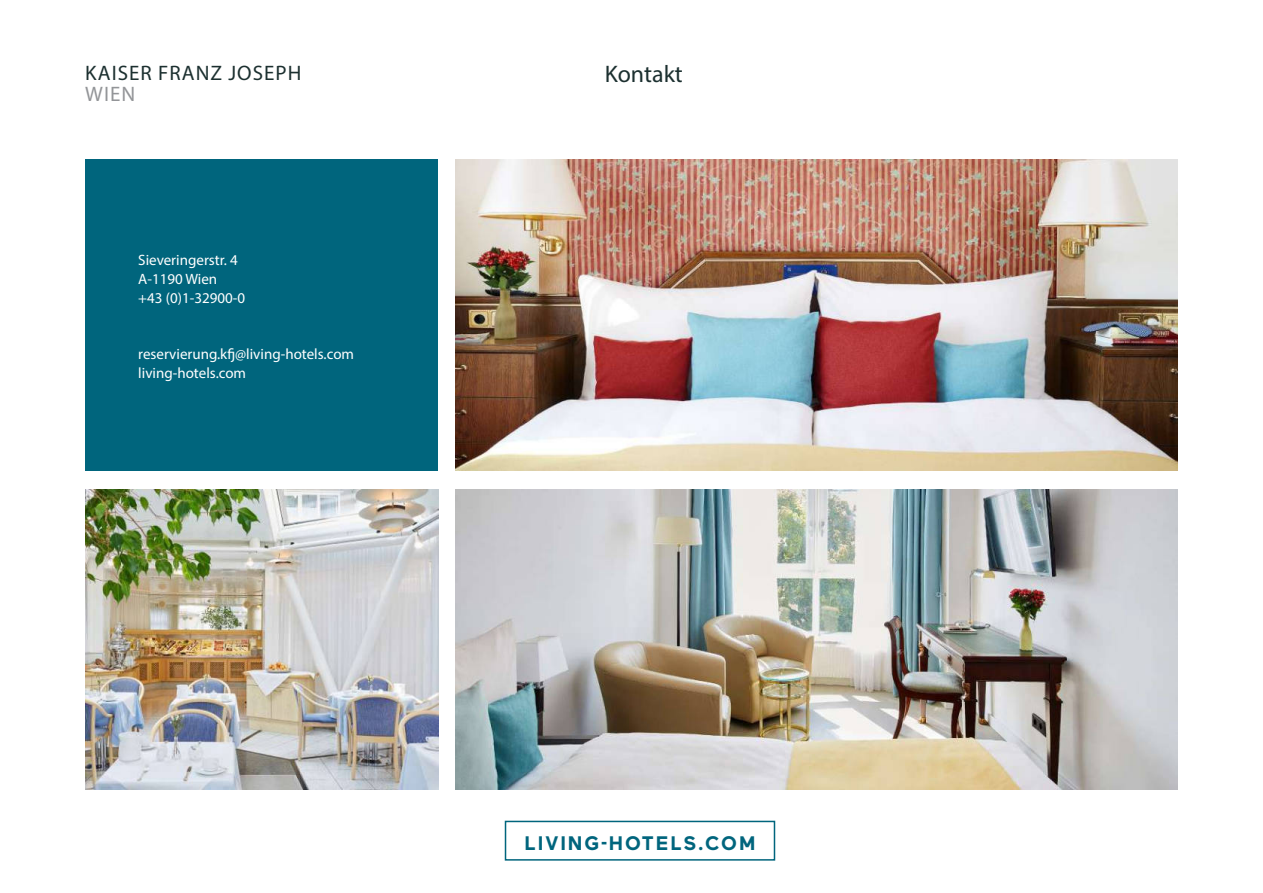
<style>
.page{position:relative;width:1263px;height:893px;background:#fff}
.page>*{position:absolute;margin:0;border:0;box-sizing:border-box;transform-origin:0 0}
.t1{font:24px "Myriad Pro";color:#1c3030}
.t2{font:21px "Myriad Pro";letter-spacing:.05em;color:#1c3030}
.t3{font:21px "Myriad Pro";color:#939598}
.t4{font:19.65px "Maax LH Bold";letter-spacing:.1em;color:#00657d}
.t5{font:15px/18.8px "Myriad Pro";color:#fff}
</style>
<div class="page">
<div style="left:85px;top:159px;width:353px;height:312px;background:#00657d"></div>
<img style="left:455px;top:159px;width:723px;height:312px">
<img style="left:455px;top:490px;width:723px;height:300px">
<img style="left:85px;top:490px;width:353px;height:300px">
<div style="left:505px;top:821px;width:270px;height:40px;border:2px solid #00657d"></div>
<h2 class="t2" style="left:85px;top:62px;width:218px">KAISER FRANZ JOSEPH</h2>
<h2 class="t3" style="left:85px;top:83px;width:52px">WIEN</h2>
<p class="t5" style="left:138px;top:251px;width:108px">Sieveringerstr. 4<br>A-1190 Wien +43 (0)1-32900-0</p>
<p class="t5" style="left:138px;top:345px;width:217px">reservierung.kfj@living-hotels.com living-hotels.com</p>
<h1 class="t1" style="left:605px;top:62px;width:80px">Kontakt</h1>
<h3 class="t4" style="left:525px;top:832px;width:232px">LIVING-HOTELS.COM</h3>
</div>
